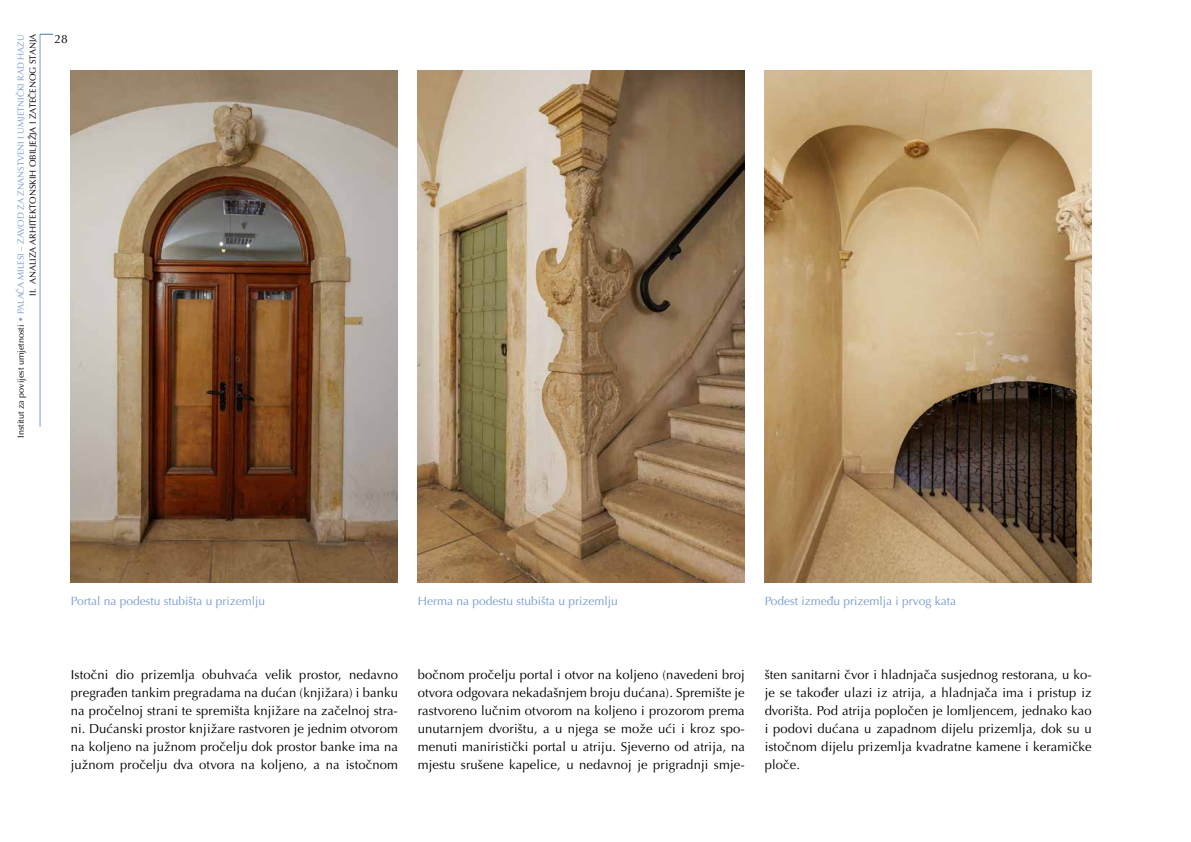
<style>
.page{position:relative;width:1191px;height:842px;background:#fff}
.page>*{position:absolute;margin:0;border:0;box-sizing:border-box;transform-origin:0 0}
.t1{font:13px/18px "Optima LT Pro";letter-spacing:.01em;color:#000;text-align:justify}
.t2{font:12px "Optima LT Pro";color:#799cd2}
.t3{font:12px "Optima LT Pro";color:#000}
.t4{font:9px/11.8px "Optima LT Pro";color:#000;text-align:right}
.s1{color:#799cd2}
</style>
<div class="page">
<hr style="left:40px;top:34px;width:1px;height:393px;background:#799cd2">
<svg style="left:40px;top:34px;width:13px;height:1px"></svg>
<img style="left:71px;top:71px;width:327px;height:511px">
<img style="left:418px;top:71px;width:327px;height:511px">
<img style="left:764px;top:71px;width:327px;height:511px">
<p class="t4" style="left:15px;top:438px;width:405px;rotate:-90deg">Institut za povijest umjetnosti <span class="s1">• PALAČA MILESI – ZAVOD ZA ZNANSTVENI I UMJETNIČKI RAD HAZU<br></span>II. ANALIZA ARHITEKTONSKIH OBILJEŽJA I ZATEČENOG STANJA</p>
<p class="t3" style="left:54px;top:31px;width:15px">28</p>
<p class="t2" style="left:71px;top:594px;width:196px">Portal na podestu stubišta u prizemlju</p>
<p class="t2" style="left:418px;top:594px;width:202px">Herma na podestu stubišta u prizemlju</p>
<p class="t2" style="left:764px;top:594px;width:193px">Podest između prizemlja i prvog kata</p>
<p class="t1" style="left:71px;top:665px;width:328px">Istočni dio prizemlja obuhvaća velik prostor, nedavno pregrađen tankim pregradama na dućan (knjižara) i banku na pročelnoj strani te spremišta knjižare na začelnoj stra&shy;ni. Dućanski prostor knjižare rastvoren je jednim otvorom na koljeno na južnom pročelju dok prostor banke ima na južnom pročelju dva otvora na koljeno, a na istočnom</p>
<p class="t1" style="left:418px;top:665px;width:328px">bočnom pročelju portal i otvor na koljeno (navedeni broj otvora odgovara nekadašnjem broju dućana). Spremište je rastvoreno lučnim otvorom na koljeno i prozorom prema unutarnjem dvorištu, a u njega se može ući i kroz spo&shy;menuti maniristički portal u atriju. Sjeverno od atrija, na mjestu srušene kapelice, u nedavnoj je prigradnji smje-</p>
<p class="t1" style="left:764px;top:665px;width:328px">šten sanitarni čvor i hladnjača susjednog restorana, u ko&shy;je se također ulazi iz atrija, a hladnjača ima i pristup iz dvorišta. Pod atrija popločen je lomljencem, jednako kao i podovi dućana u zapadnom dijelu prizemlja, dok su u istočnom dijelu prizemlja kvadratne kamene i keramičke ploče.</p>
</div>
